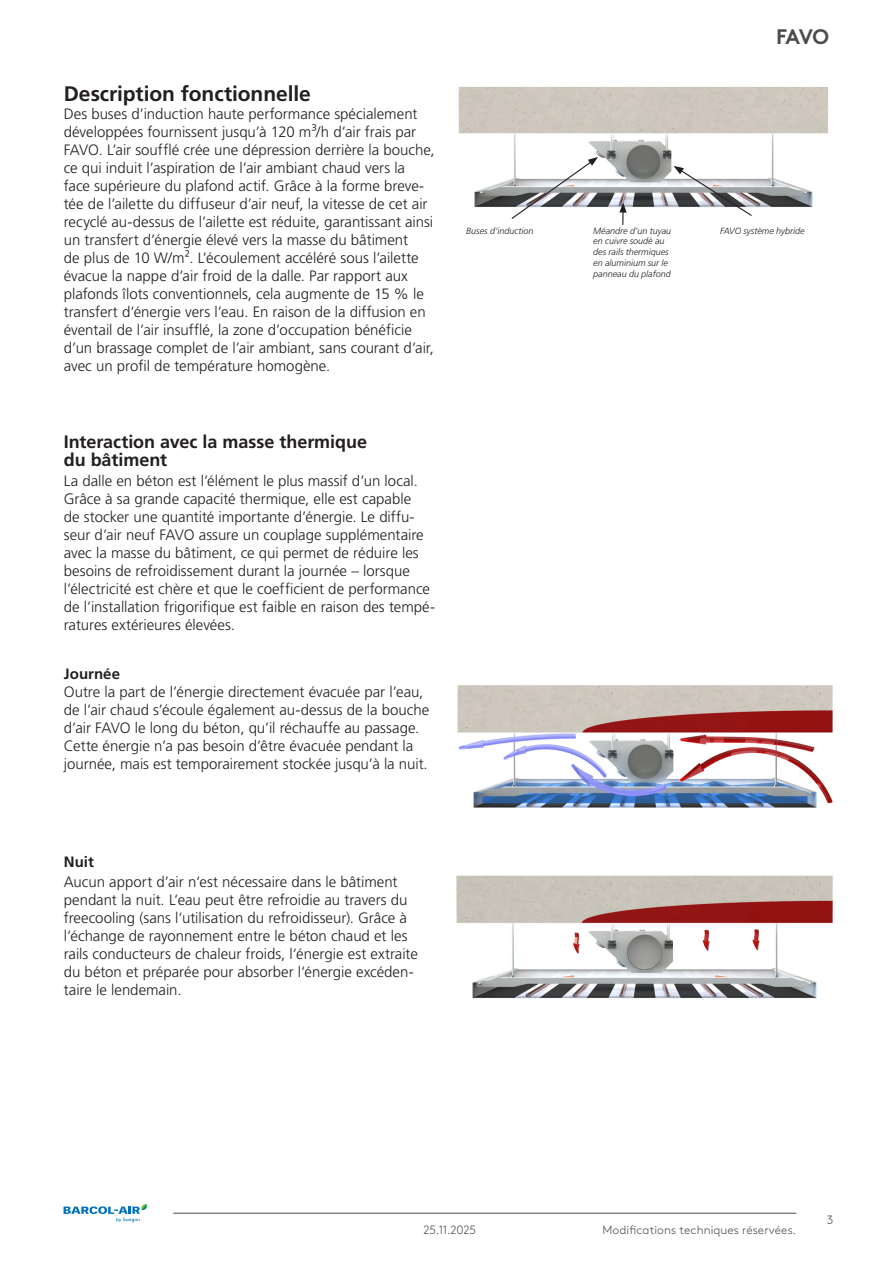
<style>
.page{position:relative;width:893px;height:1263px;background:#fff}
.page>*{position:absolute;margin:0;border:0;box-sizing:border-box;transform-origin:0 0}
.t1{font:700 21px "Frutiger LT Pro";letter-spacing:-.005em;color:#231f20}
.t2{font:700 21px "Swegon Brown";color:#4b4c4d}
.t3{font:700 18px/18px "Frutiger LT Pro";color:#231f20}
.t4{font:300 15px/18px "Frutiger LT Pro";color:#231f20}
.t5{font:700 15px "Frutiger LT Pro";letter-spacing:.005em;color:#231f20}
.t6{font:300 12px "Swegon Brown";letter-spacing:.01em;color:#4b4c4d}
.t7{font:italic 300 9px/10.8px "Frutiger LT Pro";color:#231f20}
</style>
<div class="page">
<hr style="left:173px;top:1213px;width:623px;height:1px;background:#4b4c4d">
<svg style="left:64px;top:1204px;width:83px;height:18px"></svg>
<img style="left:458px;top:86px;width:371px;height:121px">
<svg style="left:510px;top:157px;width:88px;height:62px"></svg>
<svg style="left:674px;top:166px;width:79px;height:50px"></svg>
<svg style="left:619px;top:203px;width:8px;height:22px"></svg>
<img style="left:456px;top:875px;width:377px;height:123px">
<img style="left:457px;top:685px;width:376px;height:123px">
<h1 class="t1" style="left:64px;top:81px;width:249px">Description fonctionnelle</h1>
<p class="t4" style="left:64px;top:105px;width:372px">Des buses d’induction haute performance spécialement développées fournissent jusqu’à 120 m³/h d’air frais par FAVO. L’air soufflé crée une dépression derrière la bouche, ce qui induit l’aspiration de l’air ambiant chaud vers la face supérieure du plafond actif. Grâce à la forme breve&shy;tée de l’ailette du diffuseur d’air neuf, la vitesse de cet air recyclé au-dessus de l’ailette est réduite, garantissant ainsi un transfert d’énergie élevé vers la masse du bâtiment<br>de plus de 10 W/m². L’écoulement accéléré sous l’ailette évacue la nappe d’air froid de la dalle. Par rapport aux plafonds îlots conventionnels, cela augmente de 15 % le transfert d’énergie vers l’eau. En raison de la diffusion en éventail de l’air insufflé, la zone d’occupation bénéficie d’un brassage complet de l’air ambiant, sans courant d’air, avec un profil de température homogène.</p>
<p class="t3" style="left:64px;top:433px;width:305px">Interaction avec la masse thermique du bâtiment</p>
<p class="t4" style="left:64px;top:472px;width:373px">La dalle en béton est l’élément le plus massif d’un local.<br>Grâce à sa grande capacité thermique, elle est capable<br>de stocker une quantité importante d’énergie. Le diffu&shy;seur d’air neuf FAVO assure un couplage supplémentaire avec la masse du bâtiment, ce qui permet de réduire les besoins de refroidissement durant la journée – lorsque l’électricité est chère et que le coefficient de performance de l’installation frigorifique est faible en raison des tempé&shy;ratures extérieures élevées.</p>
<p class="t5" style="left:64px;top:665px;width:58px">Journée</p>
<p class="t4" style="left:64px;top:683px;width:367px">Outre la part de l’énergie directement évacuée par l’eau, de l’air chaud s’écoule également au-dessus de la bouche d’air FAVO le long du béton, qu’il réchauffe au passage.<br>Cette énergie n’a pas besoin d’être évacuée pendant la journée, mais est temporairement stockée jusqu’à la nuit.</p>
<h1 class="t2" style="left:776px;top:20px;width:55px">FAVO</h1>
<p class="t7" style="left:466px;top:225px;width:69px">Buses d‘induction</p>
<p class="t7" style="left:593px;top:225px;width:80px">Méandre d’un tuyau en cuivre soudé au des rails thermiques en aluminium sur le panneau du plafond</p>
<p class="t7" style="left:720px;top:225px;width:86px">FAVO système hybride</p>
<p class="t5" style="left:64px;top:852px;width:32px">Nuit</p>
<p class="t4" style="left:64px;top:873px;width:356px">Aucun apport d’air n‘est nécessaire dans le bâtiment pendant la nuit. L‘eau peut être refroidie au travers du freecooling (sans l‘utilisation du refroidisseur). Grâce à l‘échange de rayonnement entre le béton chaud et les rails conducteurs de chaleur froids, l‘énergie est extraite du béton et préparée pour absorber l‘énergie excéden&shy;taire le lendemain.</p>
<p class="t6" style="left:423px;top:1221px;width:54px">25.11.2025</p>
<p class="t6" style="left:602px;top:1221px;width:195px">Modifications techniques réservées.</p>
<p class="t6" style="left:827px;top:1211px;width:8px">3</p>
</div>
